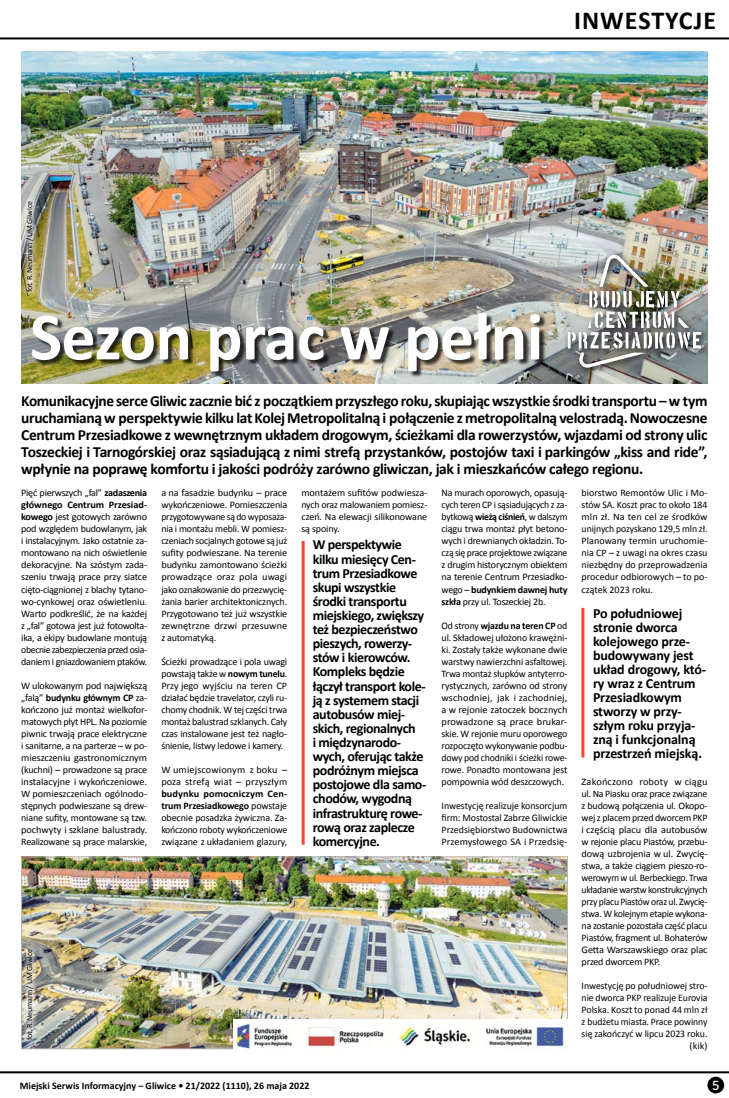
<style>
.page{position:relative;width:729px;height:1098px;background:#fff}
.page>*{position:absolute;margin:0;border:0;box-sizing:border-box;transform-origin:0 0}
.t1{font:700 68px "Calibri";letter-spacing:-.01em;color:#fff}
.t2{font:700 26px "Calibri";letter-spacing:.04em;color:#000}
.t3{font:700 15.5px/17px "Calibri";letter-spacing:-.025em;color:#000;text-align:justify}
.t4{font:700 14px/14.1px "Calibri";letter-spacing:-.03em;color:#000}
.t5{font:700 14px/14px "Calibri";letter-spacing:-.01em;color:#000}
.t6{font:13px "Museo Sans 500";color:#fff}
.t7{font:10px/12px "Calibri";letter-spacing:-.015em;color:#000;text-align:justify}
.t8{font:700 10px "Calibri";color:#000}
.t9{font:10px/12px "Calibri";letter-spacing:.01em;color:#000}
.t10{font:8px "Calibri";letter-spacing:-.03em;color:#000}
.s1{font-weight:700}
</style>
<div class="page">
<hr style="left:0;top:37px;width:729px;height:2px;background:#000">
<hr style="left:0;top:1070px;width:729px;height:2px;background:#000">
<div style="left:707px;top:1076px;width:17px;height:16px;background:#000;border-radius:50%"></div>
<img style="left:21px;top:52px;width:686px;height:331px">
<hr style="left:301px;top:540px;width:3px;height:304px;background:#f4472c">
<hr style="left:581px;top:607px;width:3px;height:150px;background:#f4472c">
<div style="left:33px;top:314px;width:513px;height:63px;background:#000;opacity:.75"></div>
<div style="left:564px;top:251px;width:144px;height:124px;background:#000;opacity:.75"></div>
<img style="left:567px;top:254px;width:134px;height:114px">
<img style="left:23px;top:858px;width:542px;height:188px">
<img style="left:233px;top:1019px;width:332px;height:30px">
<div style="left:20px;top:195px;width:20px;height:103px;background:#fff;opacity:.75"></div>
<div style="left:20px;top:942px;width:20px;height:103px;background:#fff;opacity:.75"></div>
<h2 class="t2" style="left:574px;top:4px;width:143px">INWESTYCJE</h2>
<p class="t10" style="left:25px;top:292px;width:92px;rotate:-90deg">fot. R. Neumann / UM Gliwice</p>
<h1 class="t1" style="left:30px;top:293px;width:515px">Sezon prac w pełni</h1>
<p class="t3" style="left:21px;top:392px;width:687px">Komunikacyjne serce Gliwic zacznie bić z początkiem przyszłego roku, skupiając wszystkie środki transportu – w tym uruchamianą w perspektywie kilku lat Kolej Metropolitalną i połączenie z metropolitalną velostradą. Nowoczesne Centrum Przesiadkowe z wewnętrznym układem drogowym, ścieżkami dla rowerzystów, wjazdami od strony ulic Toszeckiej i Tarnogórskiej oraz sąsiadującą z nimi strefą przystanków, postojów taxi i parkingów „kiss and ride”, wpłynie na poprawę komfortu i jakości podróży zarówno gliwiczan, jak i mieszkańców całego regionu.</p>
<p class="t7" style="left:21px;top:487px;width:127px">Pięć pierwszych „fal” <span class="s1">zadaszenia głównego Centrum Przesiad&shy;kowego</span> jest gotowych zarówno pod względem budowlanym, jak i instalacyjnym. Jako ostatnie za&shy;montowano na nich oświetlenie dekoracyjne. Na szóstym zada&shy;szeniu trwają prace przy siatce cięto-ciągnionej z blachy tytano&shy;wo-cynkowej oraz oświetleniu.<br>Warto podkreślić, że na każdej z „fal” gotowa jest już fotowolta&shy;ika, a ekipy budowlane montują obecnie zabezpieczenia przed osia&shy;daniem i gniazdowaniem ptaków.</p>
<p class="t7" style="left:21px;top:679px;width:127px">W ulokowanym pod największą „falą” <span class="s1">budynku głównym CP</span> za&shy;kończono już montaż wielkofor&shy;matowych płyt HPL. Na poziomie piwnic trwają prace elektryczne i sanitarne, a na parterze – w po&shy;mieszczeniu gastronomicznym (kuchni) – prowadzone są prace instalacyjne i wykończeniowe.<br>W pomieszczeniach ogólnodo&shy;stępnych podwieszane są drew&shy;niane sufity, montowane są tzw. pochwyty i szklane balustrady.<br>Realizowane są prace malarskie,</p>
<p class="t7" style="left:301px;top:487px;width:127px">montażem sufitów podwiesza&shy;nych oraz malowaniem pomiesz&shy;czeń. Na elewacji silikonowane są spoiny.</p>
<p class="t4" style="left:313px;top:537px;width:115px">W perspektywie kilku miesięcy Cen&shy;trum Przesiadkowe skupi wszystkie środki transportu miejskiego, zwiększy też bezpieczeństwo pieszych, rowerzy&shy;stów i kierowców.<br>Kompleks będzie łączył transport kole&shy;ją z systemem stacji autobusów miej&shy;skich, regionalnych<br>i międzynarodo&shy;wych, oferując także podróżnym miejsca postojowe dla samo&shy;chodów, wygodną infrastrukturę rowe&shy;rową oraz zaplecze komercyjne.</p>
<p class="t7" style="left:581px;top:487px;width:127px">biorstwo Remontów Ulic i Mo&shy;stów SA. Koszt prac to około 184 mln zł. Na ten cel ze środków unijnych pozyskano 129,5 mln zł.<br>Planowany termin uruchomie&shy;nia CP – z uwagi na okres czasu niezbędny do przeprowadzenia procedur odbiorowych – to po&shy;czątek 2023 roku.</p>
<h3 class="t5" style="left:593px;top:606px;width:115px">Po południowej stronie dworca kolejowego prze&shy;budowywany jest układ drogowy, któ&shy;ry wraz z Centrum<br>Przesiadkowym stworzy w przy&shy;szłym roku przyja&shy;zną i funkcjonalną przestrzeń miejską.</h3>
<p class="t7" style="left:581px;top:775px;width:127px">Zakończono roboty w ciągu ul. Na Piasku oraz prace związane z budową połączenia ul. Okopo&shy;wej z placem przed dworcem PKP i częścią placu dla autobusów w rejonie placu Piastów, przebu&shy;dową uzbrojenia w ul. Zwycię&shy;stwa, a także ciągiem pieszo-ro&shy;werowym w ul. Berbeckiego. Trwa układanie warstw konstrukcyjnych przy placu Piastów oraz ul. Zwycię&shy;stwa. W kolejnym etapie wykona&shy;na zostanie pozostała część placu Piastów, fragment ul. Bohaterów Getta Warszawskiego oraz plac przed dworcem PKP.</p>
<p class="t7" style="left:581px;top:979px;width:127px;text-align:right">Inwestycję po południowej stro&shy;nie dworca PKP realizuje Eurovia<br>Polska. Koszt to ponad 44 mln zł z budżetu miasta. Prace powinny się zakończyć w lipcu 2023 roku. (kik)</p>
<p class="t7" style="left:161px;top:487px;width:127px">a na fasadzie budynku – prace wykończeniowe. Pomieszczenia przygotowywane są do wyposaża&shy;nia i montażu mebli. W pomiesz&shy;czeniach socjalnych gotowe są już sufity podwieszane. Na terenie budynku zamontowano ścieżki prowadzące oraz pola uwagi jako oznakowanie do przezwycię&shy;żania barier architektonicznych.<br>Przygotowano też już wszystkie zewnętrzne drzwi przesuwne z automatyką.</p>
<p class="t7" style="left:161px;top:655px;width:127px">Ścieżki prowadzące i pola uwagi powstają także w <span class="s1">nowym tunelu</span>.<br>Przy jego wyjściu na teren CP działać będzie travelator, czyli ru&shy;chomy chodnik. W tej części trwa montaż balustrad szklanych. Cały czas instalowane jest też nagło&shy;śnienie, listwy ledowe i kamery.</p>
<p class="t9" style="left:161px;top:763px;width:127px">W umiejscowionym z boku – poza strefą wiat – przyszłym</p>
<p class="t7" style="left:161px;top:787px;width:127px"><span class="s1">budynku pomocniczym Cen&shy;trum Przesiadkowego</span> powstaje obecnie posadzka żywiczna. Za&shy;kończono roboty wykończeniowe związane z układaniem glazury,</p>
<p class="t7" style="left:441px;top:487px;width:127px">Na murach oporowych, opasują&shy;cych teren CP i sąsiadujących z za&shy;bytkową <span class="s1">wieżą ciśnień</span>, w dalszym ciągu trwa montaż płyt betono&shy;wych i drewnianych okładzin. To&shy;czą się prace projektowe związane z drugim historycznym obiektem na terenie Centrum Przesiadko&shy;wego – <span class="s1">budynkiem dawnej huty szkła</span> przy ul. Toszeckiej 2b.</p>
<p class="t7" style="left:441px;top:619px;width:127px">Od strony <span class="s1">wjazdu na teren CP</span> od ul. Składowej ułożono krawężni&shy;ki. Zostały także wykonane dwie warstwy nawierzchni asfaltowej.<br>Trwa montaż słupków antyterro&shy;rystycznych, zarówno od strony wschodniej, jak i zachodniej, a w rejonie zatoczek bocznych prowadzone są prace brukar&shy;skie. W rejonie muru oporowego rozpoczęto wykonywanie podbu&shy;dowy pod chodniki i ścieżki rowe&shy;rowe. Ponadto montowana jest pompownia wód deszczowych.</p>
<p class="t7" style="left:441px;top:799px;width:127px">Inwestycję realizuje konsorcjum firm: Mostostal Zabrze Gliwickie Przedsiębiorstwo Budownictwa Przemysłowego SA i Przedsię-</p>
<p class="t10" style="left:25px;top:1039px;width:92px;rotate:-90deg">fot. R. Neumann / UM Gliwice</p>
<p class="t8" style="left:20px;top:1079px;width:291px">Miejski Serwis Informacyjny – Gliwice • 21/2022 (1110), 26 maja 2022</p>
<h3 class="t6" style="left:712px;top:1077px;width:9px">5</h3>
</div>
